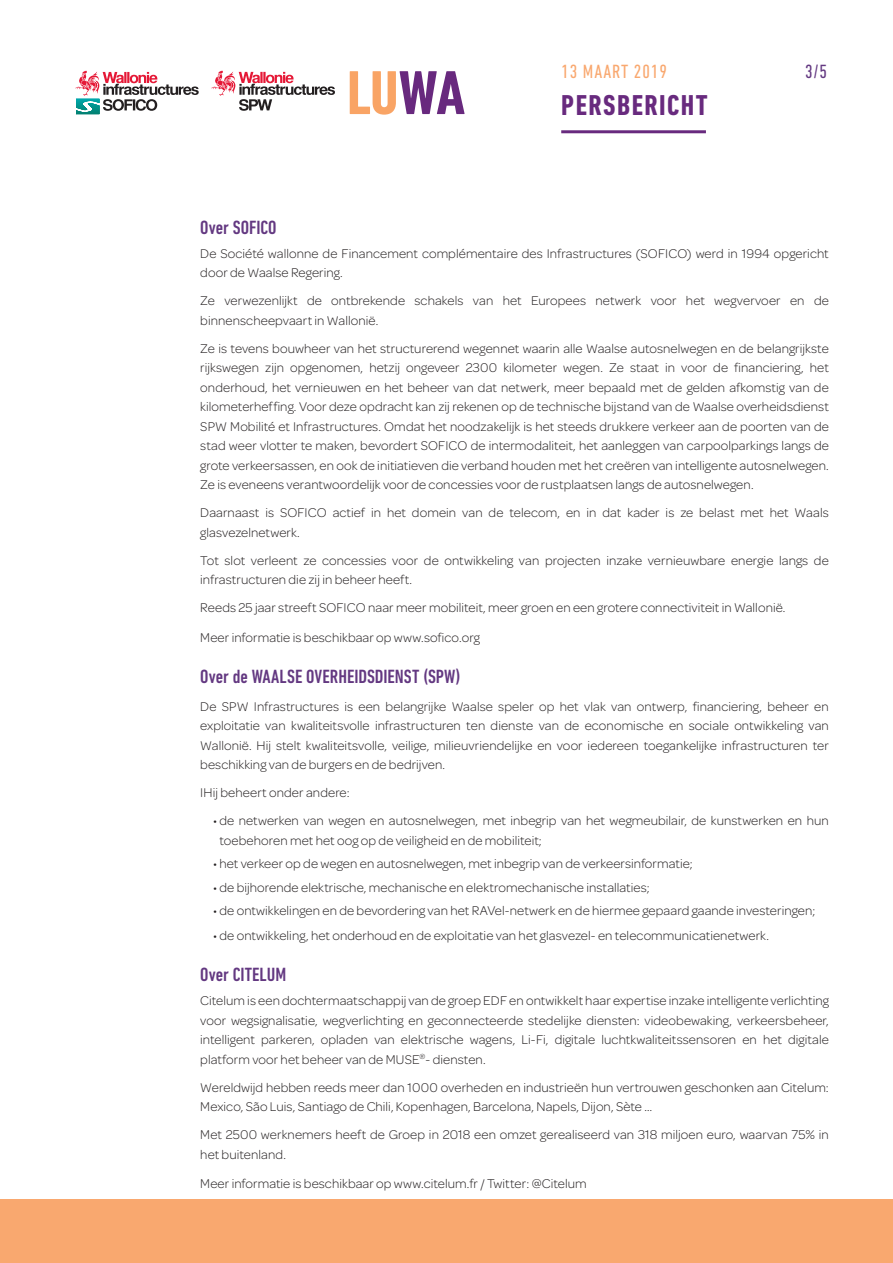
<style>
.page{position:relative;width:893px;height:1263px;background:#fff}
.page>*{position:absolute;margin:0;border:0;box-sizing:border-box;transform-origin:0 0}
.t1{font:700 condensed 29.25px "DIN Next LT Pro";letter-spacing:.05em;color:#682a7e}
.t2{font:500 condensed 19.5px "DIN Next LT Pro";color:#633881}
.t3{font:condensed 19.5px "DIN Next LT Pro";letter-spacing:.05em;color:#f9a86f}
.t4{font:condensed 19.5px "DIN Next LT Pro";color:#633881}
.t5{font:300 13.5px/19.5px "Omnes";letter-spacing:.01em;color:#231f20}
</style>
<div class="page">
<div style="left:0;top:1199px;width:893px;height:64px;background:#f9a86f"></div>
<svg style="left:76px;top:71px;width:123px;height:44px"></svg>
<hr style="left:561px;top:130px;width:145px;height:3px;background:#682a7e">
<svg style="left:350px;top:71px;width:115px;height:44px"></svg>
<svg style="left:212px;top:71px;width:123px;height:40px"></svg>
<h2 class="t3" style="left:561px;top:60px;width:107px">13 MAART 2019</h2>
<h2 class="t4" style="left:805px;top:60px;width:23px">3/5</h2>
<h1 class="t1" style="left:561px;top:89px;width:148px">PERSBERICHT</h1>
<h2 class="t2" style="left:200px;top:216px;width:78px">Over SOFICO</h2>
<p class="t5" style="left:200px;top:244px;width:630px">De Société wallonne de Financement complémentaire des Infrastructures (SOFICO) werd in 1994 opgericht door de Waalse Regering.</p>
<p class="t5" style="left:200px;top:291px;width:630px">Ze verwezenlijkt de ontbrekende schakels van het Europees netwerk voor het wegvervoer en de binnenscheepvaart in Wallonië.</p>
<p class="t5" style="left:200px;top:339px;width:630px;text-align:justify">Ze is tevens bouwheer van het structurerend wegennet waarin alle Waalse autosnelwegen en de belangrijkste rijkswegen zijn opgenomen, hetzij ongeveer 2300 kilometer wegen. Ze staat in voor de financiering, het onderhoud, het vernieuwen en het beheer van dat netwerk, meer bepaald met de gelden afkomstig van de kilometerheffing. Voor deze opdracht kan zij rekenen op de technische bijstand van de Waalse overheidsdienst SPW Mobilité et Infrastructures. Omdat het noodzakelijk is het steeds drukkere verkeer aan de poorten van de stad weer vlotter te maken, bevordert SOFICO de intermodaliteit, het aanleggen van carpoolparkings langs de grote verkeersassen, en ook de initiatieven die verband houden met het creëren van intelligente autosnelwegen.<br>Ze is eveneens verantwoordelijk voor de concessies voor de rustplaatsen langs de autosnelwegen.</p>
<p class="t5" style="left:200px;top:503px;width:630px">Daarnaast is SOFICO actief in het domein van de telecom, en in dat kader is ze belast met het Waals glasvezelnetwerk.</p>
<p class="t5" style="left:200px;top:550px;width:630px">Tot slot verleent ze concessies voor de ontwikkeling van projecten inzake vernieuwbare energie langs de infrastructuren die zij in beheer heeft.</p>
<p class="t5" style="left:200px;top:593px;width:587px;line-height:29.5px">Reeds 25 jaar streeft SOFICO naar meer mobiliteit, meer groen en een grotere connectiviteit in Wallonië.<br>Meer informatie is beschikbaar op www.sofico.org</p>
<h2 class="t2" style="left:200px;top:665px;width:262px">Over de WAALSE OVERHEIDSDIENST (SPW)</h2>
<p class="t5" style="left:200px;top:697px;width:630px;text-align:justify">De SPW Infrastructures is een belangrijke Waalse speler op het vlak van ontwerp, financiering, beheer en exploitatie van kwaliteitsvolle infrastructuren ten dienste van de economische en sociale ontwikkeling van Wallonië. Hij stelt kwaliteitsvolle, veilige, milieuvriendelijke en voor iedereen toegankelijke infrastructuren ter beschikking van de burgers en de bedrijven.</p>
<p class="t5" style="left:200px;top:783px;width:151px">IHij beheert onder andere:</p>
<p class="t5" style="left:219px;top:811px;width:611px;text-indent:-6px">• de netwerken van wegen en autosnelwegen, met inbegrip van het wegmeubilair, de kunstwerken en hun toebehoren met het oog op de veiligheid en de mobiliteit;</p>
<p class="t5" style="left:213px;top:854px;width:481px">• het verkeer op de wegen en autosnelwegen, met inbegrip van de verkeersinformatie;</p>
<p class="t5" style="left:213px;top:878px;width:438px">• de bijhorende elektrische, mechanische en elektromechanische installaties;</p>
<p class="t5" style="left:213px;top:901px;width:604px">• de ontwikkelingen en de bevordering van het RAVel-netwerk en de hiermee gepaard gaande investeringen;</p>
<p class="t5" style="left:213px;top:926px;width:557px">• de ontwikkeling, het onderhoud en de exploitatie van het glasvezel- en telecommunicatienetwerk.</p>
<h2 class="t2" style="left:200px;top:964px;width:87px">Over CITELUM</h2>
<p class="t5" style="left:200px;top:991px;width:630px;text-align:justify">Citelum is een dochtermaatschappij van de groep EDF en ontwikkelt haar expertise inzake intelligente verlichting voor wegsignalisatie, wegverlichting en geconnecteerde stedelijke diensten: videobewaking, verkeersbeheer, intelligent parkeren, opladen van elektrische wagens, Li-Fi, digitale luchtkwaliteitssensoren en het digitale platform voor het beheer van de MUSE<sup>®</sup>- diensten.</p>
<p class="t5" style="left:200px;top:1077px;width:630px">Wereldwijd hebben reeds meer dan 1000 overheden en industrieën hun vertrouwen geschonken aan Citelum:<br>Mexico, São Luis, Santiago de Chili, Kopenhagen, Barcelona, Napels, Dijon, Sète …</p>
<p class="t5" style="left:200px;top:1125px;width:630px">Met 2500 werknemers heeft de Groep in 2018 een omzet gerealiseerd van 318 miljoen euro, waarvan 75% in het buitenland.</p>
<p class="t5" style="left:200px;top:1174px;width:388px">Meer informatie is beschikbaar op www.citelum.fr / Twitter: @Citelum</p>
</div>
